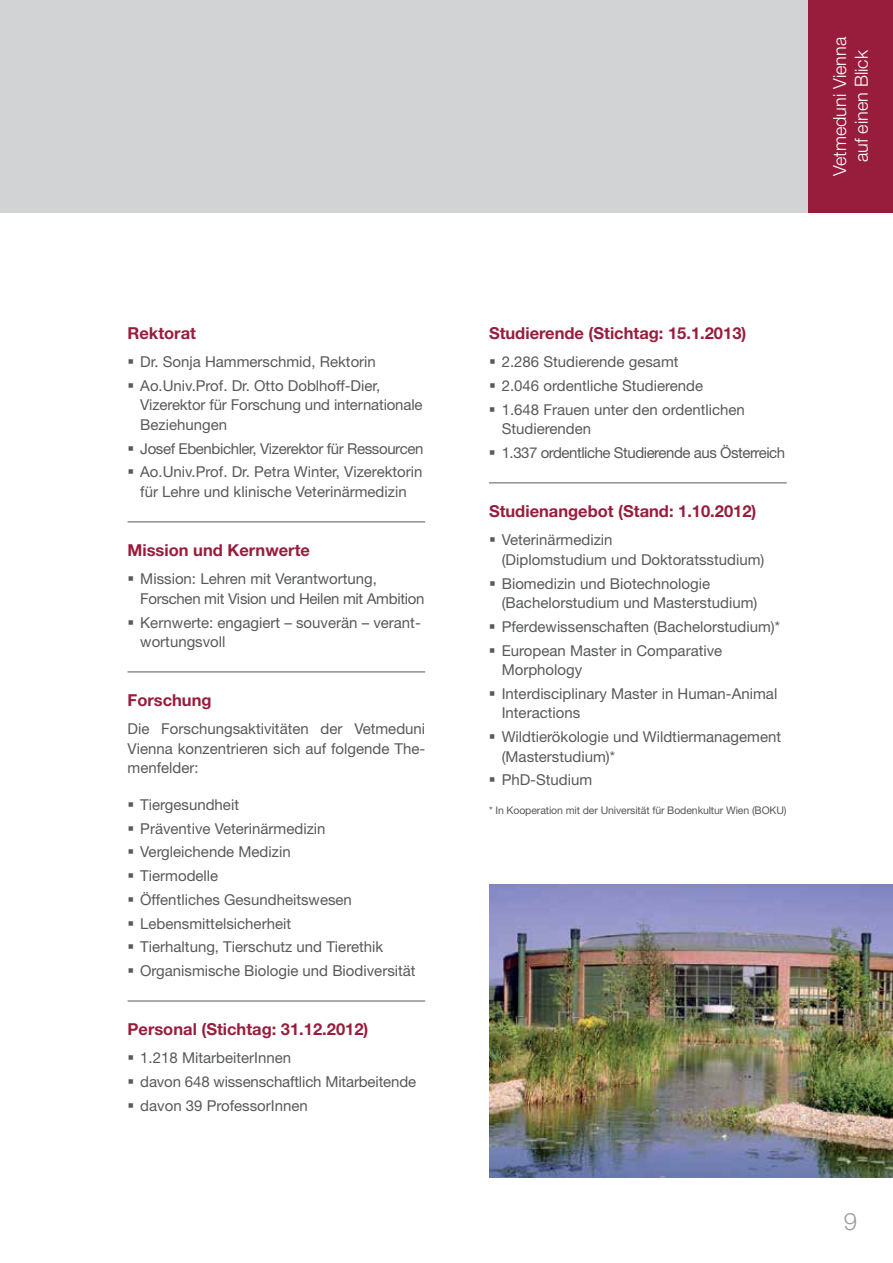
<style>
.page{position:relative;width:893px;height:1263px;background:#fff}
.page>*{position:absolute;margin:0;border:0;box-sizing:border-box;transform-origin:0 0}
.t1{font:300 24px "Helvetica Neue LT Std";color:#9d9fa2}
.t2{font:300 18px/21.6px "Helvetica Neue LT Std";color:#fff;text-align:center}
.t3{font:700 16.5px "Helvetica Neue LT Std";color:#981d3d}
.t4{font:15px/23.7px "Helvetica Neue LT Std";color:#58595b}
.t5{font:15px/23.7px "Helvetica Neue LT Std";letter-spacing:-.025em;color:#58595b}
.t6{font:15px/19.5px "Helvetica Neue LT Std";letter-spacing:-.02em;color:#58595b}
.t7{font:15px/23.7px "Helvetica Neue LT Std";letter-spacing:-.03em;color:#58595b}
.t8{font:10.5px "Helvetica Neue LT Std";letter-spacing:-.01em;color:#58595b}
</style>
<div class="page">
<div style="left:0;top:0;width:893px;height:213px;background:#d1d3d4"></div>
<div style="left:808px;top:0;width:85px;height:213px;background:#981d3d"></div>
<img style="left:489px;top:884px;width:404px;height:294px">
<hr style="left:128px;top:521px;width:297px;height:1px;background:#58595b">
<hr style="left:128px;top:671px;width:297px;height:1px;background:#58595b">
<hr style="left:128px;top:1001px;width:297px;height:1px;background:#58595b">
<hr style="left:489px;top:482px;width:298px;height:1px;background:#58595b">
<p class="t3" style="left:128px;top:323px;width:70px">Rektorat</p>
<p class="t4" style="left:140px;top:350px;width:242px">Dr. Sonja Hammerschmid, Rektorin<br>Ao.Univ.Prof. Dr. Otto Doblhoff-Dier,</p>
<p class="t4" style="left:140px;top:395px;width:284px;line-height:19.5px">Vizerektor für Forschung und internationale<br>Beziehungen</p>
<p class="t5" style="left:140px;top:436px;width:285px">Josef Ebenbichler, Vizerektor für Ressourcen<br>Ao.Univ.Prof. Dr. Petra Winter, Vizerektorin</p>
<p class="t4" style="left:140px;top:480px;width:268px">für Lehre und klinische Veterinärmedizin</p>
<p class="t3" style="left:128px;top:540px;width:184px">Mission und Kernwerte</p>
<p class="t6" style="left:140px;top:569px;width:286px">Mission: Lehren mit Verantwortung,<br>Forschen mit Vision und Heilen mit Ambition</p>
<p class="t4" style="left:140px;top:612px;width:282px;line-height:19.5px">Kernwerte: engagiert – souverän – verant&shy;wortungsvoll</p>
<p class="t3" style="left:128px;top:690px;width:86px">Forschung</p>
<p class="t4" style="left:128px;top:719px;width:299px;line-height:19.5px;text-align:justify">Die Forschungsaktivitäten der Vetmeduni Vienna konzentrieren sich auf folgende The&shy;menfelder:</p>
<p class="t4" style="left:140px;top:792px;width:277px">Tiergesundheit<br>Präventive Veterinärmedizin<br>Vergleichende Medizin<br>Tiermodelle<br>Öffentliches Gesundheitswesen<br>Lebensmittelsicherheit<br>Tierhaltung, Tierschutz und Tierethik<br>Organismische Biologie und Biodiversität</p>
<p class="t3" style="left:128px;top:1019px;width:242px">Personal (Stichtag: 31.12.2012)</p>
<p class="t4" style="left:140px;top:1046px;width:277px">1.218 MitarbeiterInnen<br>davon 648 wissenschaftlich Mitarbeitende davon 39 ProfessorInnen</p>
<p class="t2" style="left:828px;top:176px;width:140px;rotate:-90deg">Vetmeduni Vienna auf einen Blick</p>
<p class="t3" style="left:489px;top:323px;width:259px">Studierende (Stichtag: 15.1.2013)</p>
<p class="t4" style="left:502px;top:350px;width:245px">2.286 Studierende gesamt<br>2.046 ordentliche Studierende<br>1.648 Frauen unter den ordentlichen</p>
<p class="t7" style="left:502px;top:417px;width:285px">Studierenden<br>1.337 ordentliche Studierende aus Österreich</p>
<p class="t3" style="left:489px;top:501px;width:269px">Studienangebot (Stand: 1.10.2012)</p>
<p class="t4" style="left:502px;top:530px;width:264px;line-height:19.5px">Veterinärmedizin<br>(Diplomstudium und Doktoratsstudium)</p>
<p class="t4" style="left:502px;top:573px;width:257px;line-height:19.5px">Biomedizin und Biotechnologie (Bachelorstudium und Masterstudium)</p>
<p class="t4" style="left:502px;top:614px;width:280px">Pferdewissenschaften (Bachelorstudium)*<br>European Master in Comparative</p>
<p class="t4" style="left:502px;top:658px;width:277px">Morphology<br>Interdisciplinary Master in Human-Animal</p>
<p class="t4" style="left:502px;top:701px;width:281px">Interactions<br>Wildtierökologie und Wildtiermanagement</p>
<p class="t4" style="left:502px;top:744px;width:115px">(Masterstudium)*<br>PhD-Studium</p>
<p class="t8" style="left:489px;top:803px;width:299px">* In Kooperation mit der Universität für Bodenkultur Wien (BOKU)</p>
<h1 class="t1" style="left:844px;top:1207px;width:15px">9</h1>
</div>
